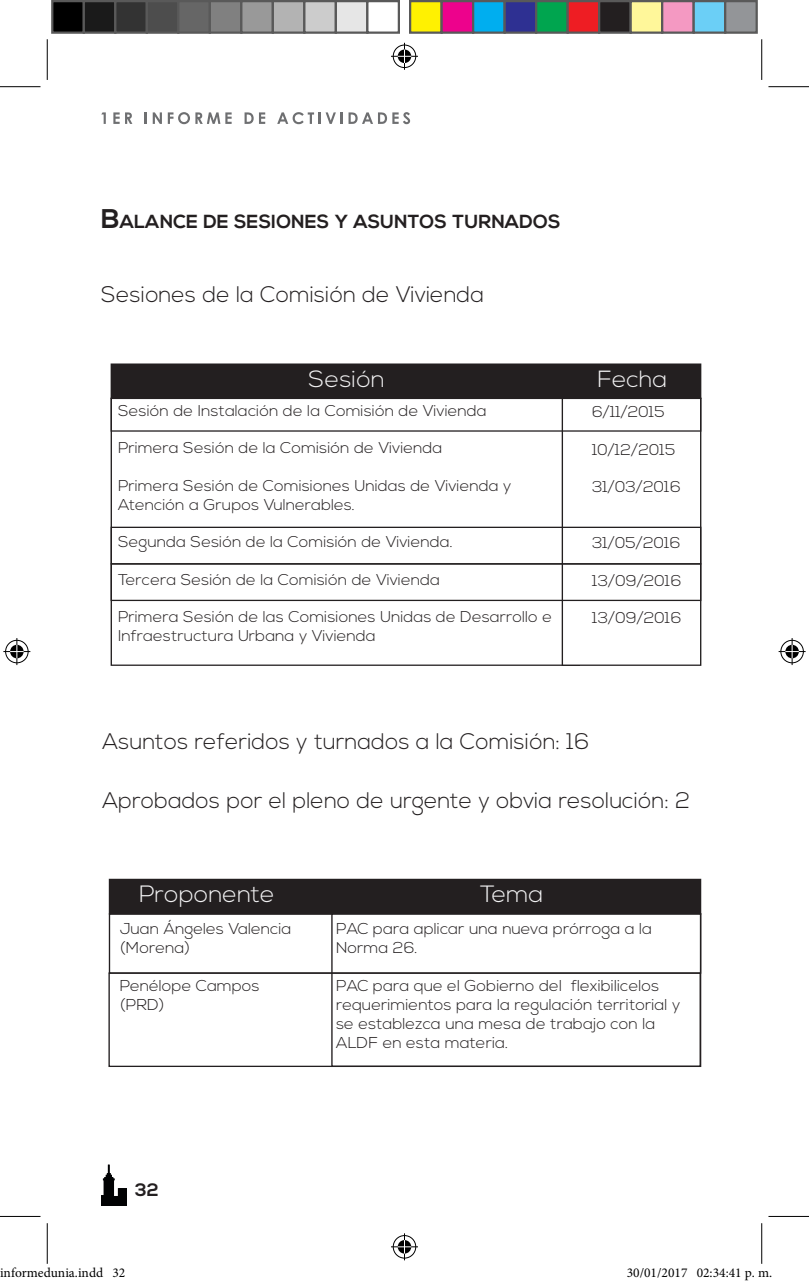
<style>
.page{position:relative;width:809px;height:1284px;background:#fff}
.page>*{position:absolute;margin:0;border:0;box-sizing:border-box;transform-origin:0 0}
.t1{font:300 23.62px "Nexa";color:#f2f2f3;scale:1.04 1}
.t2{font:300 23.4px "Nexa";color:#f2f2f3;scale:1.04 1}
.t3{font:300 22.5px "Nexa";color:#231f20}
.t4{font:700 18.9px "Nexa";color:#231f20}
.t5{font:700 18px "Nexa";color:#231f20}
.t6{font:300 15.75px/18.9px "Nexa";color:#231f20;scale:1.04 1}
.t7{font:300 15.53px/18.7px "Nexa";color:#231f20;scale:1.04 1}
.t8{font:13.5px "Minion Pro";color:#000}
.s1{font-size:27px}
</style>
<div class="page">
<svg style="left:101px;top:112px;width:5px;height:12px"></svg>
<svg style="left:113px;top:112px;width:19px;height:12px"></svg>
<svg style="left:145px;top:112px;width:2px;height:12px"></svg>
<svg style="left:153px;top:112px;width:9px;height:12px"></svg>
<svg style="left:168px;top:112px;width:64px;height:12px"></svg>
<svg style="left:245px;top:112px;width:20px;height:12px"></svg>
<svg style="left:277px;top:112px;width:133px;height:12px"></svg>
<svg style="left:101px;top:1164px;width:25px;height:41px"></svg>
<div style="left:109px;top:879px;width:591px;height:34px;background:#231f20"></div>
<div style="left:109px;top:878px;width:592px;height:36px;border:1px solid #231f20"></div>
<div style="left:109px;top:913px;width:592px;height:60px;border:1px solid #231f20"></div>
<div style="left:108px;top:972px;width:593px;height:94px;border:1px solid #231f20"></div>
<div style="left:111px;top:364px;width:590px;height:34px;background:#231f20"></div>
<div style="left:111px;top:363px;width:590px;height:36px;border:1px solid #231f20"></div>
<div style="left:562px;top:397px;width:139px;height:268px;border:1px solid #231f20"></div>
<div style="left:111px;top:397px;width:590px;height:34px;border:1px solid #231f20"></div>
<div style="left:111px;top:526px;width:590px;height:38px;border:1px solid #231f20"></div>
<div style="left:111px;top:563px;width:590px;height:38px;border:1px solid #231f20"></div>
<hr style="left:0;top:86px;width:40px;height:1px;background:#000">
<hr style="left:768px;top:86px;width:41px;height:1px;background:#000">
<hr style="left:0;top:1215px;width:40px;height:1px;background:#000">
<hr style="left:768px;top:1215px;width:41px;height:1px;background:#000">
<hr style="left:47px;top:39px;width:1px;height:41px;background:#000">
<hr style="left:47px;top:1222px;width:1px;height:41px;background:#000">
<hr style="left:761px;top:39px;width:1px;height:41px;background:#000">
<hr style="left:761px;top:1222px;width:1px;height:41px;background:#000">
<svg style="left:391px;top:43px;width:27px;height:27px"></svg>
<svg style="left:391px;top:1233px;width:27px;height:26px"></svg>
<svg style="left:3px;top:638px;width:27px;height:27px"></svg>
<svg style="left:778px;top:638px;width:27px;height:27px"></svg>
<div style="left:52px;top:1px;width:32px;height:32px;background:#000"></div>
<div style="left:51px;top:0;width:34px;height:34px;border:2px solid #595959"></div>
<div style="left:84px;top:1px;width:31px;height:32px;background:#1a1a1a"></div>
<div style="left:83px;top:0;width:33px;height:34px;border:2px solid #595959"></div>
<div style="left:115px;top:1px;width:32px;height:32px;background:#333"></div>
<div style="left:114px;top:0;width:34px;height:34px;border:2px solid #595959"></div>
<div style="left:147px;top:1px;width:31px;height:32px;background:#4d4d4d"></div>
<div style="left:146px;top:0;width:33px;height:34px;border:2px solid #595959"></div>
<div style="left:178px;top:1px;width:32px;height:32px;background:#666"></div>
<div style="left:177px;top:0;width:34px;height:34px;border:2px solid #595959"></div>
<div style="left:210px;top:1px;width:31px;height:32px;background:#808080"></div>
<div style="left:209px;top:0;width:33px;height:34px;border:2px solid #595959"></div>
<div style="left:241px;top:1px;width:32px;height:32px;background:#999"></div>
<div style="left:240px;top:0;width:34px;height:34px;border:2px solid #595959"></div>
<div style="left:273px;top:1px;width:31px;height:32px;background:#b3b3b3"></div>
<div style="left:272px;top:0;width:33px;height:34px;border:2px solid #595959"></div>
<div style="left:304px;top:1px;width:32px;height:32px;background:#ccc"></div>
<div style="left:303px;top:0;width:34px;height:34px;border:2px solid #595959"></div>
<div style="left:336px;top:1px;width:31px;height:32px;background:#e6e6e6"></div>
<div style="left:335px;top:0;width:33px;height:34px;border:2px solid #595959"></div>
<div style="left:366px;top:0;width:34px;height:34px;border:2px solid #595959"></div>
<div style="left:410px;top:1px;width:32px;height:32px;background:#fff101"></div>
<div style="left:409px;top:0;width:34px;height:34px;border:2px solid #595959"></div>
<div style="left:442px;top:1px;width:31px;height:32px;background:#ed028c"></div>
<div style="left:440px;top:0;width:34px;height:34px;border:2px solid #595959"></div>
<div style="left:473px;top:1px;width:32px;height:32px;background:#00aeef"></div>
<div style="left:472px;top:0;width:34px;height:34px;border:2px solid #595959"></div>
<div style="left:505px;top:1px;width:31px;height:32px;background:#2e3092"></div>
<div style="left:503px;top:0;width:34px;height:34px;border:2px solid #595959"></div>
<div style="left:536px;top:1px;width:32px;height:32px;background:#00a54f"></div>
<div style="left:535px;top:0;width:34px;height:34px;border:2px solid #595959"></div>
<div style="left:568px;top:1px;width:31px;height:32px;background:#ee1d23"></div>
<div style="left:566px;top:0;width:34px;height:34px;border:2px solid #595959"></div>
<div style="left:599px;top:1px;width:32px;height:32px;background:#231f20"></div>
<div style="left:598px;top:0;width:34px;height:34px;border:2px solid #595959"></div>
<div style="left:631px;top:1px;width:31px;height:32px;background:#fff79a"></div>
<div style="left:629px;top:0;width:34px;height:34px;border:2px solid #595959"></div>
<div style="left:662px;top:1px;width:32px;height:32px;background:#f499c2"></div>
<div style="left:661px;top:0;width:34px;height:34px;border:2px solid #595959"></div>
<div style="left:694px;top:1px;width:31px;height:32px;background:#6bcff6"></div>
<div style="left:692px;top:0;width:34px;height:34px;border:2px solid #595959"></div>
<div style="left:725px;top:1px;width:32px;height:32px;background:#939598"></div>
<div style="left:724px;top:0;width:34px;height:34px;border:2px solid #595959"></div>
<div style="left:697px;top:1267px;width:6px;height:10px;border:1px solid #fff;border-radius:50%"></div>
<svg style="left:698px;top:1267px;width:5px;height:10px"></svg>
<p class="t4" style="left:101px;top:211px;width:461px"><span class="s1">B</span>ALANCE DE SESIONES Y ASUNTOS TURNADOS</p>
<h3 class="t3" style="left:101px;top:281px;width:384px">Sesiones de la Comisión de Vivienda</h3>
<h2 class="t2" style="left:309px;top:365px;width:75px">Sesión</h2>
<p class="t7" style="left:118px;top:402px;width:356px">Sesión de Instalación de la Comisión de Vivienda</p>
<p class="t7" style="left:118px;top:439px;width:313px">Primera Sesión de la Comisión de Vivienda</p>
<p class="t7" style="left:118px;top:477px;width:380px">Primera Sesión de Comisiones Unidas de Vivienda y<br>Atención a Grupos Vulnerables.</p>
<p class="t7" style="left:118px;top:533px;width:323px">Segunda Sesión de la Comisión de Vivienda.</p>
<p class="t7" style="left:118px;top:570px;width:311px">Tercera Sesión de la Comisión de Vivienda</p>
<p class="t7" style="left:118px;top:608px;width:419px">Primera Sesión de las Comisiones Unidas de Desarrollo e<br>Infraestructura Urbana y Vivienda</p>
<h2 class="t2" style="left:597px;top:365px;width:69px">Fecha</h2>
<p class="t7" style="left:592px;top:403px;width:71px">6/11/2015</p>
<p class="t7" style="left:592px;top:440px;width:82px">10/12/2015</p>
<p class="t7" style="left:592px;top:478px;width:87px">31/03/2016</p>
<p class="t7" style="left:592px;top:534px;width:87px">31/05/2016</p>
<p class="t7" style="left:592px;top:572px;width:87px">13/09/2016</p>
<p class="t7" style="left:592px;top:609px;width:87px">13/09/2016</p>
<h3 class="t3" style="left:102px;top:728px;width:488px">Asuntos referidos y turnados a la Comisión: 16</h3>
<h3 class="t3" style="left:102px;top:787px;width:589px">Aprobados por el pleno de urgente y obvia resolución: 2</h3>
<h1 class="t1" style="left:139px;top:880px;width:132px">Proponente</h1>
<h1 class="t1" style="left:480px;top:880px;width:62px">Tema</h1>
<p class="t6" style="left:336px;top:919px;width:306px">PAC para aplicar una nueva prórroga a la<br>Norma 26.</p>
<p class="t6" style="left:336px;top:976px;width:333px">PAC para que el Gobierno del flexibilicelos requerimientos para la regulación territorial y se establezca una mesa de trabajo con la ALDF en esta materia.</p>
<p class="t6" style="left:120px;top:919px;width:167px">Juan Ángeles Valencia (Morena)</p>
<p class="t6" style="left:120px;top:976px;width:136px">Penélope Campos (PRD)</p>
<p class="t5" style="left:135px;top:1179px;width:25px">32</p>
<p class="t8" style="left:0;top:1263px;width:127px">informedunia.indd 32</p>
<p class="t8" style="left:627px;top:1263px;width:147px">30/01/2017 02:34:41 p. m.</p>
</div>
